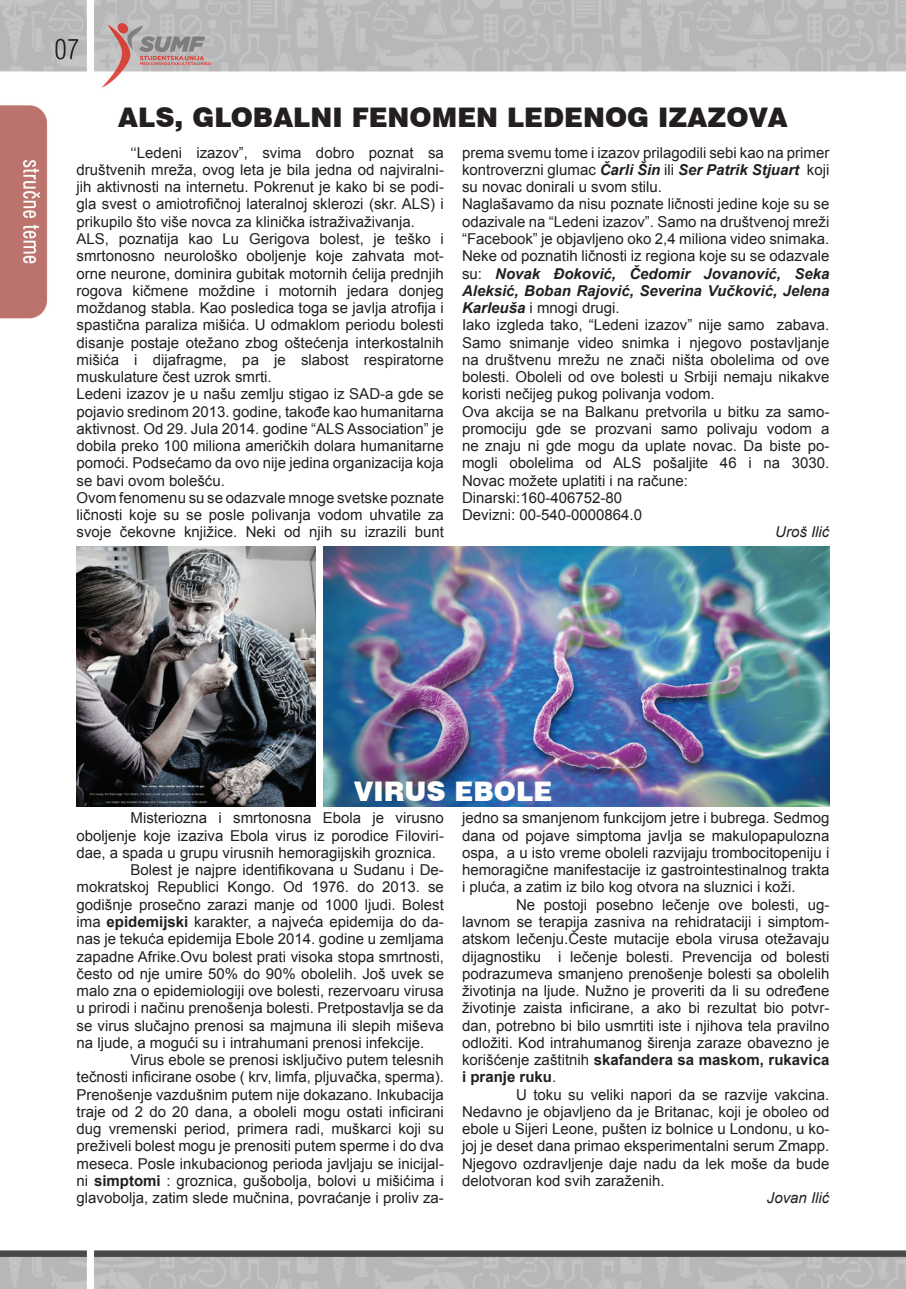
<style>
.page{position:relative;width:906px;height:1289px;background:#fff}
.page>*{position:absolute;margin:0;border:0;box-sizing:border-box;transform-origin:0 0}
.t1{font:900 27px "Swiss 721 BT";color:#231f20}
.t2{font:900 27px "Swiss 721 BT";color:#fffefc}
.t3{font:15px/17.2px "Arial";color:#231f20;text-align:justify}
.t4{font:italic 15px "Arial";color:#231f20}
.s1{font-weight:700;font-style:italic}
.s2{font-weight:700}
</style>
<div class="page">
<img style="left:0;top:0;width:906px;height:1288px">
<img style="left:77px;top:546px;width:238px;height:260px">
<img style="left:323px;top:546px;width:506px;height:260px">
<h1 class="t1" style="left:118px;top:101px;width:671px">ALS, GLOBALNI FENOMEN LEDENOG IZAZOVA</h1>
<p class="t3" style="left:77px;top:144px;width:369px;text-align:left;text-indent:54px">‘‘Ledeni izazov”, svima dobro poznat sa društvenih mreža, ovog leta je bila jedna od najviralni&shy;jih aktivnosti na internetu. Pokrenut je kako bi se podi&shy;gla svest o amiotrofičnoj lateralnoj sklerozi (skr. ALS) i prikupilo što više novca za klinička istraživaživanja.<br>ALS, poznatija kao Lu Gerigova bolest, je teško i smrtonosno neurološko oboljenje koje zahvata mot&shy;orne neurone, dominira gubitak motornih ćelija prednjih rogova kičmene moždine i motornih jedara donjeg moždanog stabla. Kao posledica toga se javlja atrofija i spastična paraliza mišića. U odmaklom periodu bolesti disanje postaje otežano zbog oštećenja interkostalnih mišića i dijafragme, pa je slabost respiratorne muskulature čest uzrok smrti.<br>Ledeni izazov je u našu zemlju stigao iz SAD-a gde se pojavio sredinom 2013. godine, takođe kao humanitarna aktivnost. Od 29. Jula 2014. godine “ALS Association” je dobila preko 100 miliona američkih dolara humanitarne pomoći. Podsećamo da ovo nije jedina organizacija koja se bavi ovom bolešću.<br>Ovom fenomenu su se odazvale mnoge svetske poznate ličnosti koje su se posle polivanja vodom uhvatile za svoje čekovne knjižice. Neki od njih su izrazili bunt</p>
<p class="t3" style="left:462px;top:144px;width:369px;text-align:left">prema svemu tome i izazov prilagodili sebi kao na primer kontroverzni glumac <span class="s1">Čarli Šin</span> ili <span class="s1">Ser Patrik Stjuart</span> koji su novac donirali u svom stilu.<br>Naglašavamo da nisu poznate ličnosti jedine koje su se odazivale na “Ledeni izazov”. Samo na društvenoj mreži “Facebook” je objavljeno oko 2,4 miliona video snimaka.<br>Neke od poznatih ličnosti iz regiona koje su se odazvale su: <span class="s1">Novak Đoković, Čedomir Jovanović, Seka Aleksić, Boban Rajović, Severina Vučković, Jelena Karleuša</span> i mnogi drugi.<br>Iako izgleda tako, “Ledeni izazov” nije samo zabava.<br>Samo snimanje video snimka i njegovo postavljanje na društvenu mrežu ne znači ništa obolelima od ove bolesti. Oboleli od ove bolesti u Srbiji nemaju nikakve koristi nečijeg pukog polivanja vodom.<br>Ova akcija se na Balkanu pretvorila u bitku za samo&shy;promociju gde se prozvani samo polivaju vodom a ne znaju ni gde mogu da uplate novac. Da biste po&shy;mogli obolelima od ALS pošaljite 46 i na 3030.<br>Novac možete uplatiti i na račune:<br>Dinarski:160-406752-80<br>Devizni: 00-540-0000864.0</p>
<p class="t4" style="left:775px;top:522px;width:56px">Uroš Ilić</p>
<h1 class="t2" style="left:354px;top:775px;width:200px">VIRUS EBOLE</h1>
<p class="t3" style="left:131px;top:809px;width:315px">Misteriozna i smrtonosna Ebola je virusno</p>
<p class="t3" style="left:77px;top:827px;width:369px">oboljenje koje izaziva Ebola virus iz porodice Filoviri-</p>
<p class="t3" style="left:77px;top:844px;width:361px">dae, a spada u grupu virusnih hemoragijskih groznica.</p>
<p class="t3" style="left:131px;top:861px;width:315px">Bolest je najpre identifikovana u Sudanu i De-</p>
<p class="t3" style="left:77px;top:878px;width:369px">mokratskoj Republici Kongo. Od 1976. do 2013. se</p>
<p class="t3" style="left:77px;top:896px;width:369px">godišnje prosečno zarazi manje od 1000 ljudi. Bolest</p>
<p class="t3" style="left:77px;top:913px;width:369px">ima <span class="s2">epidemijski</span> karakter, a najveća epidemija do da-</p>
<p class="t3" style="left:77px;top:930px;width:369px">nas je tekuća epidemija Ebole 2014. godine u zemljama</p>
<p class="t3" style="left:77px;top:947px;width:369px">zapadne Afrike.Ovu bolest prati visoka stopa smrtnosti,</p>
<p class="t3" style="left:77px;top:965px;width:369px">često od nje umire 50% do 90% obolelih. Još uvek se</p>
<p class="t3" style="left:77px;top:982px;width:369px">malo zna o epidemiologiji ove bolesti, rezervoaru virusa</p>
<p class="t3" style="left:77px;top:999px;width:369px">u prirodi i načinu prenošenja bolesti. Pretpostavlja se da</p>
<p class="t3" style="left:77px;top:1016px;width:369px">se virus slučajno prenosi sa majmuna ili slepih miševa</p>
<p class="t3" style="left:77px;top:1034px;width:349px">na ljude, a mogući su i intrahumani prenosi infekcije.</p>
<p class="t3" style="left:131px;top:1051px;width:315px">Virus ebole se prenosi isključivo putem telesnih</p>
<p class="t3" style="left:77px;top:1068px;width:369px">tečnosti inficirane osobe ( krv, limfa, pljuvačka, sperma).</p>
<p class="t3" style="left:77px;top:1085px;width:369px">Prenošenje vazdušnim putem nije dokazano. Inkubacija</p>
<p class="t3" style="left:77px;top:1103px;width:369px">traje od 2 do 20 dana, a oboleli mogu ostati inficirani</p>
<p class="t3" style="left:77px;top:1120px;width:369px">dug vremenski period, primera radi, muškarci koji su</p>
<p class="t3" style="left:77px;top:1137px;width:369px">preživeli bolest mogu je prenositi putem sperme i do dva</p>
<p class="t3" style="left:77px;top:1154px;width:369px">meseca. Posle inkubacionog perioda javljaju se inicijal-</p>
<p class="t3" style="left:77px;top:1172px;width:369px">ni <span class="s2">simptomi</span> : groznica, gušobolja, bolovi u mišićima i</p>
<p class="t3" style="left:77px;top:1189px;width:369px">glavobolja, zatim slede mučnina, povraćanje i proliv za-</p>
<p class="t3" style="left:462px;top:809px;width:369px">jedno sa smanjenom funkcijom jetre i bubrega. Sedmog dana od pojave simptoma javlja se makulopapulozna ospa, a u isto vreme oboleli razvijaju trombocitopeniju i hemoragične manifestacije iz gastrointestinalnog trakta i pluća, a zatim iz bilo kog otvora na sluznici i koži.</p>
<p class="t3" style="left:462px;top:896px;width:369px;text-indent:54px">Ne postoji posebno lečenje ove bolesti, ug&shy;lavnom se terapija zasniva na rehidrataciji i simptom&shy;atskom lečenju.Česte mutacije ebola virusa otežavaju dijagnostiku i lečenje bolesti. Prevencija od bolesti podrazumeva smanjeno prenošenje bolesti sa obolelih životinja na ljude. Nužno je proveriti da li su određene životinje zaista inficirane, a ako bi rezultat bio potvr&shy;dan, potrebno bi bilo usmrtiti iste i njihova tela pravilno odložiti. Kod intrahumanog širenja zaraze obavezno je korišćenje zaštitnih <span class="s2">skafandera sa maskom, rukavica i pranje ruku</span>.</p>
<p class="t3" style="left:462px;top:1085px;width:369px;text-indent:54px">U toku su veliki napori da se razvije vakcina.<br>Nedavno je objavljeno da je Britanac, koji je oboleo od ebole u Sijeri Leone, pušten iz bolnice u Londonu, u ko&shy;joj je deset dana primao eksperimentalni serum Zmapp.<br>Njegovo ozdravljenje daje nadu da lek moše da bude delotvoran kod svih zaraženih.</p>
<p class="t4" style="left:767px;top:1188px;width:64px">Jovan Ilić</p>
</div>
